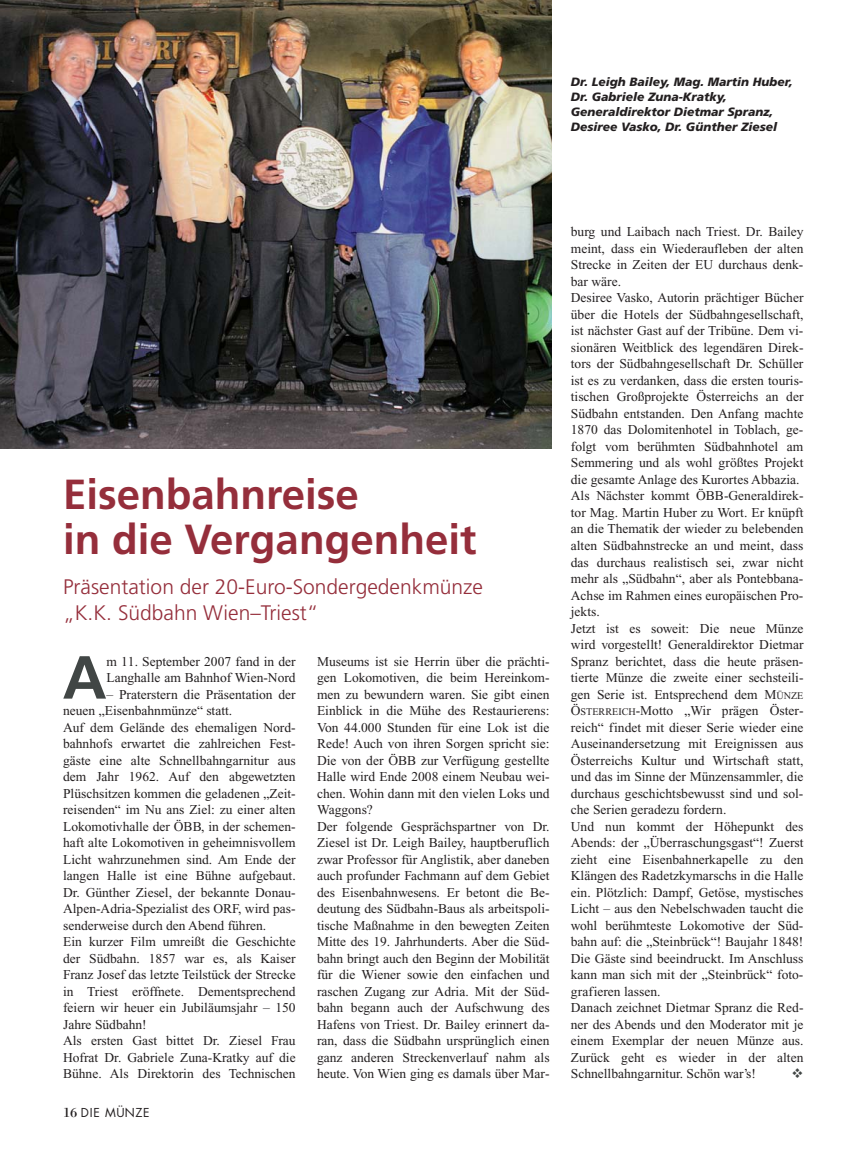
<style>
.page{position:relative;width:851px;height:1149px;background:#fff}
.page>*{position:absolute;margin:0;border:0;box-sizing:border-box;transform-origin:0 0}
.t1{font:700 60.75px "Frutiger";color:#414645}
.t2{font:700 42px/45px "Frutiger";color:#952e3b}
.t3{font:300 21px/25.5px "Frutiger";color:#952e3b}
.t4{font:13.5px/16.5px "Times New Roman";color:#231f20}
.t5{font:italic 900 12px/15px "Frutiger";color:#231f20}
.t6{font:12px "Futura";letter-spacing:.06em;color:#231f20}
.s1{font-family:"Bodoni";font-size:14.25px}
.s2{font-size:10.2px}
</style>
<div class="page">
<img style="left:0;top:1px;width:551px;height:447px">
<p class="t5" style="left:570px;top:75px;width:223px">Dr. Leigh Bailey, Mag. Martin Huber, Dr. Gabriele Zuna-Kratky, Generaldirektor Dietmar Spranz, Desiree Vasko, Dr. Günther Ziesel</p>
<h2 class="t2" style="left:63px;top:474px;width:415px">Eisenbahnreise<br>in die Vergangenheit</h2>
<h3 class="t3" style="left:63px;top:575px;width:421px">Präsentation der 20-Euro-Sondergedenkmünze „K.K. Südbahn Wien–Triest“</h3>
<h1 class="t1" style="left:63px;top:652px;width:45px">A</h1>
<p class="t4" style="left:106px;top:654px;width:191px">m 11. September 2007 fand in der<br>Langhalle am Bahnhof Wien-Nord</p>
<p class="t4" style="left:63px;top:687px;width:234px;text-indent:43px">– Praterstern die Präsentation der neuen „Eisenbahnmünze“ statt.<br>Auf dem Gelände des ehemaligen Nord&shy;bahnhofs erwartet die zahlreichen Fest&shy;gäste eine alte Schnellbahngarnitur aus dem Jahr 1962. Auf den abgewetzten Plüschsitzen kommen die geladenen „Zeit&shy;reisenden“ im Nu ans Ziel: zu einer alten Lokomotivhalle der ÖBB, in der schemen&shy;haft alte Lokomotiven in geheimnisvollem Licht wahrzunehmen sind. Am Ende der langen Halle ist eine Bühne aufgebaut.<br>Dr. Günther Ziesel, der bekannte Donau-Alpen-Adria-Spezialist des ORF, wird pas&shy;senderweise durch den Abend führen.<br>Ein kurzer Film umreißt die Geschichte der Südbahn. 1857 war es, als Kaiser Franz Josef das letzte Teilstück der Strecke in Triest eröffnete. Dementsprechend feiern wir heuer ein Jubiläumsjahr – 150<br>Jahre Südbahn!<br>Als ersten Gast bittet Dr. Ziesel Frau Hofrat Dr. Gabriele Zuna-Kratky auf die Bühne. Als Direktorin des Technischen</p>
<p class="t6" style="left:63px;top:1106px;width:88px"><span class="s1">16</span> DIE MÜNZE</p>
<p class="t4" style="left:317px;top:654px;width:234px">Museums ist sie Herrin über die prächti&shy;gen Lokomotiven, die beim Hereinkom&shy;men zu bewundern waren. Sie gibt einen Einblick in die Mühe des Restaurierens:<br>Von 44.000 Stunden für eine Lok ist die Rede! Auch von ihren Sorgen spricht sie:<br>Die von der ÖBB zur Verfügung gestellte Halle wird Ende 2008 einem Neubau wei&shy;chen. Wohin dann mit den vielen Loks und Waggons?<br>Der folgende Gesprächspartner von Dr.<br>Ziesel ist Dr. Leigh Bailey, hauptberuflich zwar Professor für Anglistik, aber daneben auch profunder Fachmann auf dem Gebiet des Eisenbahnwesens. Er betont die Be&shy;deutung des Südbahn-Baus als arbeitspoli&shy;tische Maßnahme in den bewegten Zeiten Mitte des 19. Jahrhunderts. Aber die Süd&shy;bahn bringt auch den Beginn der Mobilität für die Wiener sowie den einfachen und raschen Zugang zur Adria. Mit der Süd&shy;bahn begann auch der Aufschwung des Hafens von Triest. Dr. Bailey erinnert da&shy;ran, dass die Südbahn ursprünglich einen ganz anderen Streckenverlauf nahm als heute. Von Wien ging es damals über Mar-</p>
<p class="t4" style="left:570px;top:225px;width:234px">burg und Laibach nach Triest. Dr. Bailey meint, dass ein Wiederaufleben der alten Strecke in Zeiten der EU durchaus denk&shy;bar wäre.<br>Desiree Vasko, Autorin prächtiger Bücher über die Hotels der Südbahngesellschaft, ist nächster Gast auf der Tribüne. Dem vi&shy;sionären Weitblick des legendären Direk&shy;tors der Südbahngesellschaft Dr. Schüller ist es zu verdanken, dass die ersten touris&shy;tischen Großprojekte Österreichs an der Südbahn entstanden. Den Anfang machte 1870 das Dolomitenhotel in Toblach, ge&shy;folgt vom berühmten Südbahnhotel am Semmering und als wohl größtes Projekt die gesamte Anlage des Kurortes Abbazia.<br>Als Nächster kommt ÖBB-Generaldirek&shy;tor Mag. Martin Huber zu Wort. Er knüpft an die Thematik der wieder zu belebenden alten Südbahnstrecke an und meint, dass das durchaus realistisch sei, zwar nicht mehr als „Südbahn“, aber als Pontebbana-Achse im Rahmen eines europäischen Pro&shy;jekts.<br>Jetzt ist es soweit: Die neue Münze wird vorgestellt! Generaldirektor Dietmar Spranz berichtet, dass die heute präsen&shy;tierte Münze die zweite einer sechsteili&shy;gen Serie ist. Entsprechend dem M<span class="s2">ÜNZE </span>Ö<span class="s2">STERREICH</span>-Motto „Wir prägen Öster&shy;reich“ findet mit dieser Serie wieder eine Auseinandersetzung mit Ereignissen aus Österreichs Kultur und Wirtschaft statt, und das im Sinne der Münzensammler, die durchaus geschichtsbewusst sind und sol&shy;che Serien geradezu fordern.<br>Und nun kommt der Höhepunkt des Abends: der „Überraschungsgast“! Zuerst zieht eine Eisenbahnerkapelle zu den Klängen des Radetzkymarschs in die Halle ein. Plötzlich: Dampf, Getöse, mystisches Licht – aus den Nebelschwaden taucht die wohl berühmteste Lokomotive der Süd&shy;bahn auf: die „Steinbrück“! Baujahr 1848!<br>Die Gäste sind beeindruckt. Im Anschluss kann man sich mit der „Steinbrück“ foto&shy;grafieren lassen.<br>Danach zeichnet Dietmar Spranz die Red&shy;ner des Abends und den Moderator mit je einem Exemplar der neuen Münze aus.<br>Zurück geht es wieder in der alten Schnellbahngarnitur. Schön war’s!</p>
</div>
